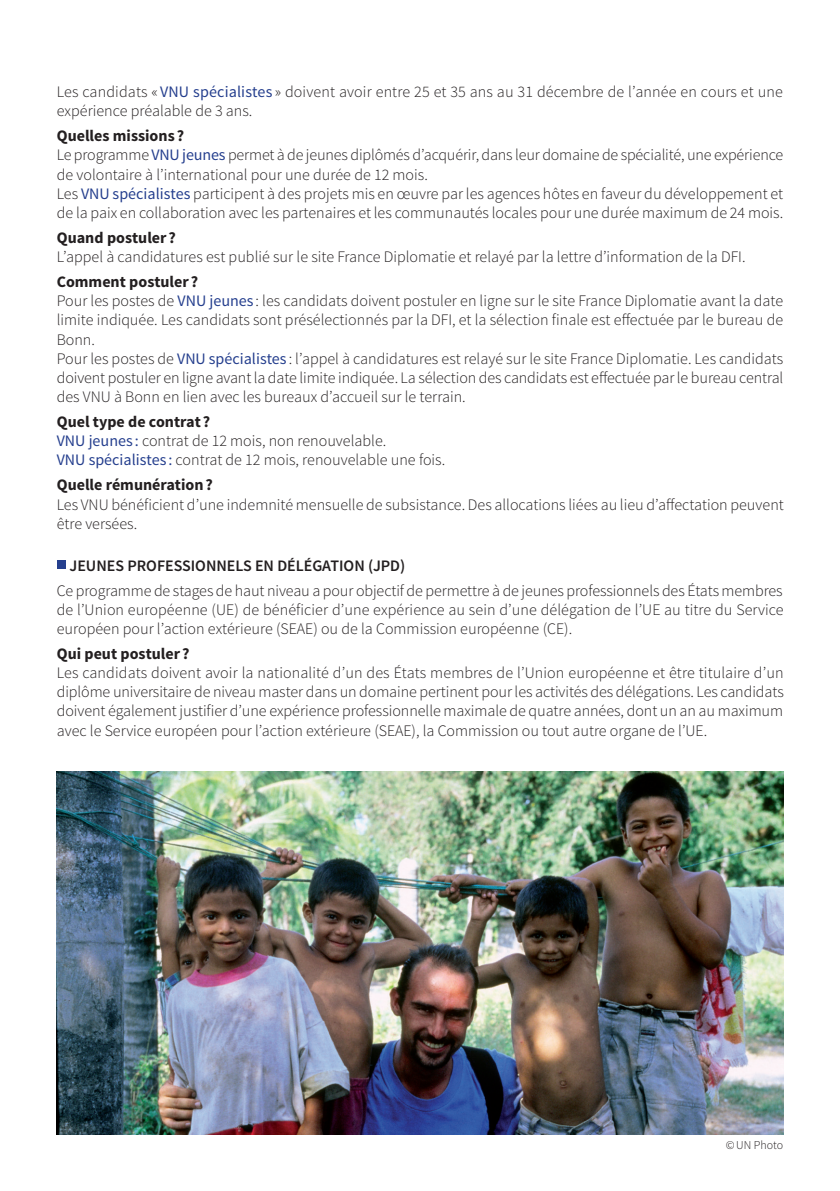
<style>
.page{position:relative;width:840px;height:1191px;background:#fff}
.page>*{position:absolute;margin:0;border:0;box-sizing:border-box;transform-origin:0 0}
.T_courant{font:300 16px/19.2px "Source Sans Pro";color:#231f20}
.T_courant-2{font:700 16px "Source Sans Pro";color:#231f20}
.titre_2{font:600 16px "Source Sans Pro";color:#231f20}
.t1{font:300 12px "Source Sans Pro";color:#231f20}
.s1{font-weight:400;color:#253f8e}
</style>
<div class="page">
<div style="left:57px;top:560px;width:8px;height:9px;background:#253f8e"></div>
<img style="left:57px;top:772px;width:725px;height:362px">
<p class="T_courant" style="left:57px;top:82px;width:727px">Les candidats « <span class="s1">VNU spécialistes</span> » doivent avoir entre 25 et 35 ans au 31 décembre de l’année en cours et une expérience préalable de 3 ans.</p>
<p class="T_courant-2" style="left:57px;top:126px;width:129px">Quelles missions ?</p>
<p class="T_courant" style="left:57px;top:145px;width:727px">Le programme <span class="s1">VNU jeunes</span> permet à de jeunes diplômés d’acquérir, dans leur domaine de spécialité, une expérience de volontaire à l’international pour une durée de 12 mois.</p>
<p class="T_courant" style="left:57px;top:184px;width:727px">Les <span class="s1">VNU spécialistes</span> participent à des projets mis en œuvre par les agences hôtes en faveur du développement et de la paix en collaboration avec les partenaires et les communautés locales pour une durée maximum de 24 mois.</p>
<p class="T_courant-2" style="left:57px;top:227px;width:121px">Quand postuler ?</p>
<p class="T_courant" style="left:57px;top:247px;width:689px">L’appel à candidatures est publié sur le site France Diplomatie et relayé par la lettre d’information de la DFI.</p>
<p class="T_courant-2" style="left:57px;top:271px;width:143px">Comment postuler ?</p>
<p class="T_courant" style="left:57px;top:291px;width:727px;text-align:justify">Pour les postes de <span class="s1">VNU jeunes</span> : les candidats doivent postuler en ligne sur le site France Diplomatie avant la date limite indiquée. Les candidats sont présélectionnés par la DFI, et la sélection finale est effectuée par le bureau de Bonn.</p>
<p class="T_courant" style="left:57px;top:349px;width:727px;text-align:justify">Pour les postes de <span class="s1">VNU spécialistes</span> : l’appel à candidatures est relayé sur le site France Diplomatie. Les candidats doivent postuler en ligne avant la date limite indiquée. La sélection des candidats est effectuée par le bureau central des VNU à Bonn en lien avec les bureaux d’accueil sur le terrain.</p>
<p class="T_courant-2" style="left:57px;top:411px;width:155px">Quel type de contrat ?</p>
<p class="T_courant" style="left:57px;top:431px;width:331px"><span class="s1">VNU jeunes :</span> contrat de 12 mois, non renouvelable.</p>
<p class="T_courant" style="left:57px;top:451px;width:390px"><span class="s1">VNU spécialistes :</span> contrat de 12 mois, renouvelable une fois.</p>
<p class="T_courant-2" style="left:57px;top:475px;width:158px">Quelle rémunération?</p>
<p class="T_courant" style="left:57px;top:495px;width:728px">Les VNU bénéficient d’une indemnité mensuelle de subsistance. Des allocations liées au lieu d’affectation peuvent être versées.</p>
<p class="titre_2" style="left:69px;top:555px;width:337px">JEUNES PROFESSIONNELS EN DÉLÉGATION (JPD)</p>
<p class="T_courant" style="left:57px;top:581px;width:728px;text-align:justify">Ce programme de stages de haut niveau a pour objectif de permettre à de jeunes professionnels des États membres de l’Union européenne (UE) de bénéficier d’une expérience au sein d’une délégation de l’UE au titre du Service européen pour l’action extérieure (SEAE) ou de la Commission européenne (CE).</p>
<p class="T_courant-2" style="left:57px;top:643px;width:134px">Qui peut postuler ?</p>
<p class="T_courant" style="left:57px;top:663px;width:728px;text-align:justify">Les candidats doivent avoir la nationalité d’un des États membres de l’Union européenne et être titulaire d’un diplôme universitaire de niveau master dans un domaine pertinent pour les activités des délégations. Les candidats doivent également justifier d’une expérience professionnelle maximale de quatre années, dont un an au maximum avec le Service européen pour l’action extérieure (SEAE), la Commission ou tout autre organe de l’UE.</p>
<p class="t1" style="left:725px;top:1137px;width:59px">©UN Photo</p>
</div>
